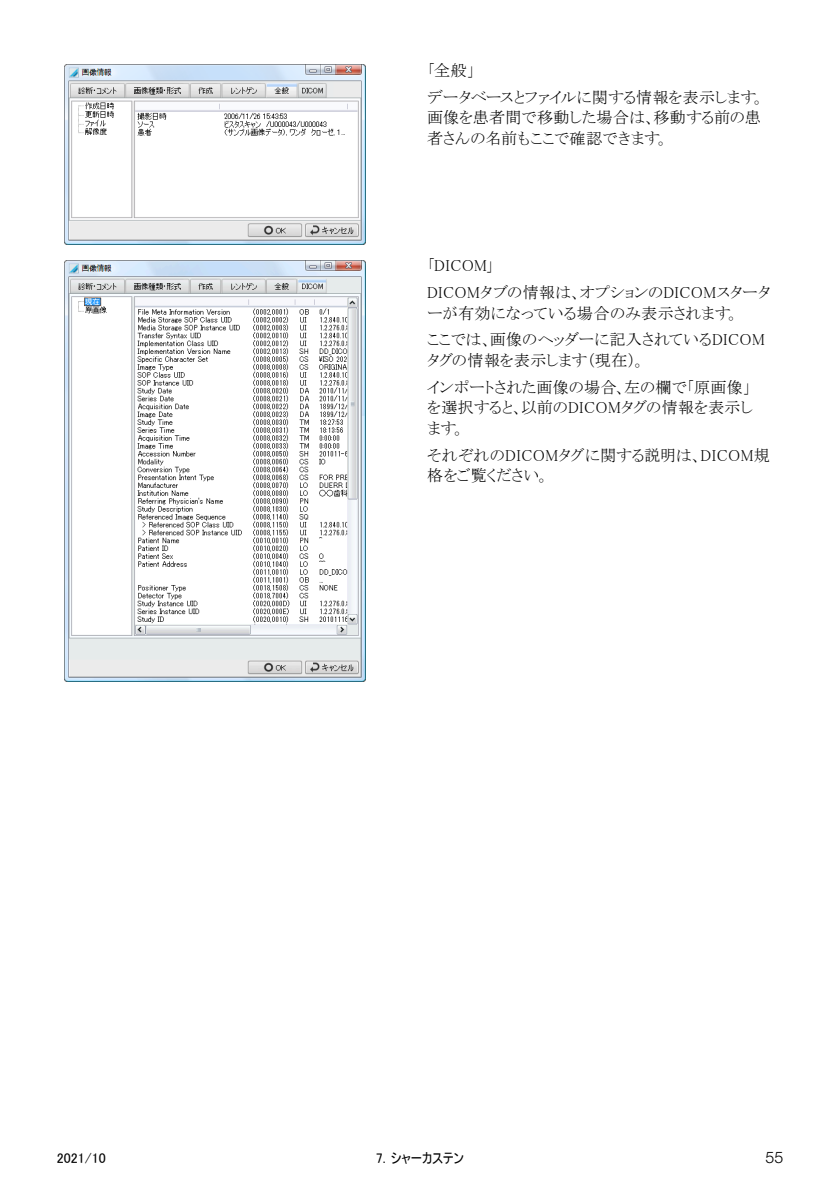
<style>
.page{position:relative;width:840px;height:1191px;background:#fff}
.page>*{position:absolute;margin:0;border:0;box-sizing:border-box;transform-origin:0 0}
.t1{font:16px/26.4px "MS P Mincho";letter-spacing:.01em;color:#000}
.t2{font:300 16px "Helvetica Neue LT Pro";color:#000}
.t3{font:14px "MS UI Gothic";color:#000}
</style>
<div class="page">
<img style="left:65px;top:65px;width:300px;height:179px">
<img style="left:65px;top:260px;width:300px;height:422px">
<p class="t1" style="left:427px;top:57px;width:339px">「全般」<br>データベースとファイルに関する情報を表示します。</p>
<p class="t1" style="left:427px;top:107px;width:335px;line-height:20.8px">画像を患者間で移動した場合は、移動する前の患者さんの名前もここで確認できます。</p>
<p class="t1" style="left:427px;top:252px;width:345px">「DICOM」<br>DICOMタブの情報は、オプションのDICOMスタータ</p>
<p class="t1" style="left:427px;top:300px;width:339px">ーが有効になっている場合のみ表示されます。<br>ここでは、画像のヘッダーに記入されているDICOM</p>
<p class="t1" style="left:427px;top:347px;width:325px">タグの情報を表示します（現在）。<br>インポートされた画像の場合、左の欄で「原画像」</p>
<p class="t1" style="left:427px;top:397px;width:327px;line-height:20.8px">を選択すると、以前のDICOMタグの情報を表示します。</p>
<p class="t1" style="left:427px;top:444px;width:344px;line-height:20.8px">それぞれのDICOMタグに関する説明は、DICOM規格をご覧ください。</p>
<p class="t3" style="left:57px;top:1150px;width:50px">2021/10</p>
<p class="t3" style="left:375px;top:1150px;width:90px">7. シャーカステン</p>
<p class="t2" style="left:765px;top:1147px;width:19px">55</p>
</div>
